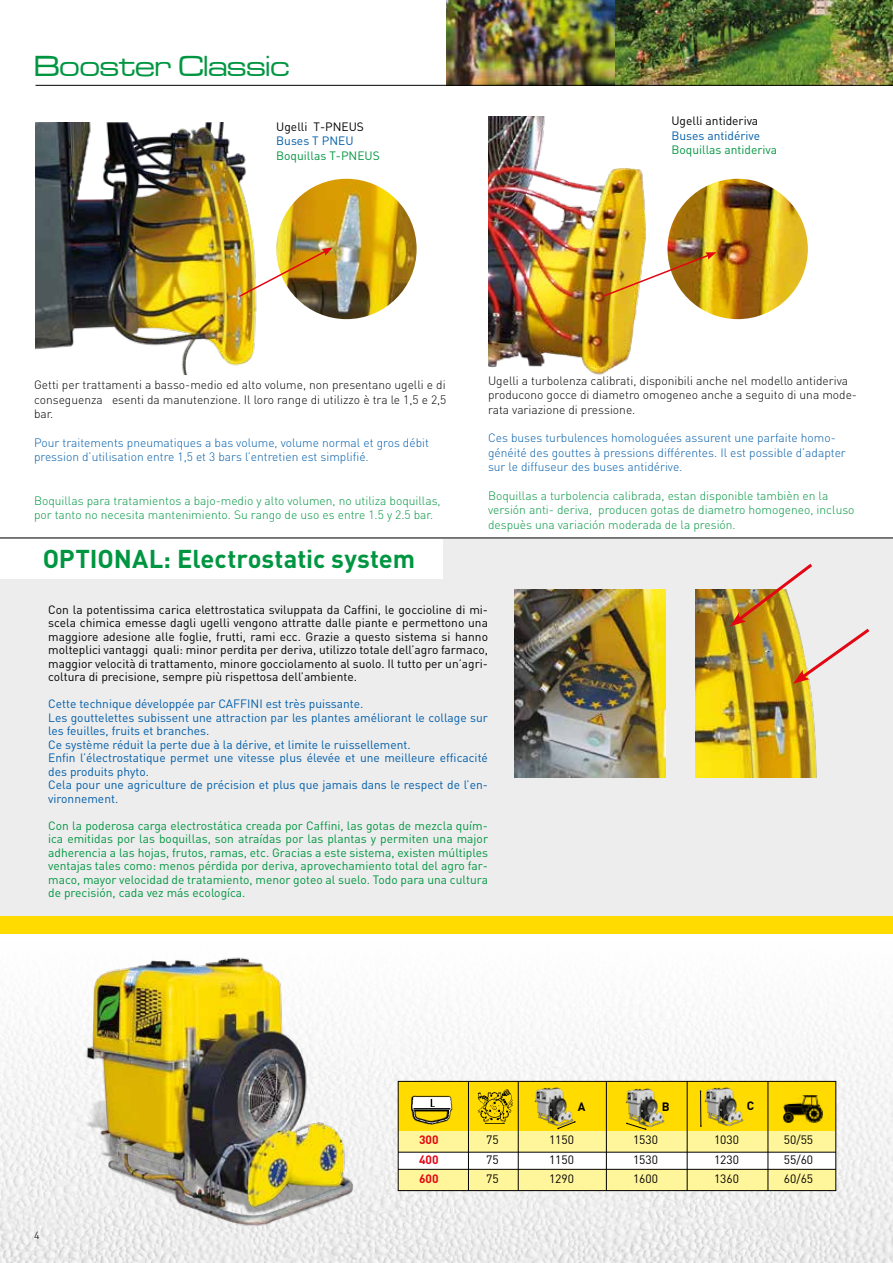
<style>
.page{position:relative;width:893px;height:1263px;background:#fff}
.page>*{position:absolute;margin:0;border:0;box-sizing:border-box;transform-origin:0 0}
.t1{font:500 expanded 30px "Microgramma Com";color:#009641}
.t2{font:700 25.5px "DIN";color:#009641}
.t3{font:12px/13.5px "DIN";color:#000;text-align:justify}
.t4{font:12px/13.5px "DIN";color:#009641;text-align:justify}
.t5{font:12px/13.5px "DIN";color:#005da9}
.t6{font:300 12px/14.4px "DIN";color:#009641}
.t7{font:300 12px/14.4px "DIN";color:#000;text-align:justify}
.t8{font:300 12px/14.4px "DIN";color:#005da9}
.t9{font:700 12px "DIN";color:#e30613}
.t10{font:700 12px "DIN";color:#000}
.t11{font:10.5px "DIN";color:#000}
</style>
<div class="page">
<img style="left:0;top:1002px;width:893px;height:261px">
<img style="left:446px;top:0;width:447px;height:85px">
<hr style="left:36px;top:85px;width:857px;height:1px;background:#000">
<img style="left:36px;top:123px;width:221px;height:252px">
<img style="left:488px;top:116px;width:254px;height:259px">
<img style="left:276px;top:179px;width:141px;height:140px;border-radius:70px">
<img style="left:667px;top:179px;width:141px;height:140px;border-radius:70px">
<div style="left:0;top:538px;width:893px;height:378px;background:#ededed"></div>
<div style="left:0;top:539px;width:442px;height:39px;background:#fff"></div>
<img style="left:515px;top:589px;width:150px;height:189px">
<img style="left:696px;top:589px;width:121px;height:189px">
<img style="left:730px;top:563px;width:140px;height:121px">
<img style="left:79px;top:957px;width:287px;height:278px">
<img style="left:237px;top:247px;width:96px;height:51px">
<img style="left:601px;top:252px;width:115px;height:46px">
<div style="left:398px;top:1081px;width:438px;height:109px;background:#fff"></div>
<div style="left:400px;top:1169px;width:434px;height:20px;background:#fff69b"></div>
<div style="left:398px;top:1081px;width:438px;height:50px;background:#ffdb00"></div>
<hr style="left:468px;top:1081px;width:1px;height:109px;background:#000">
<hr style="left:518px;top:1081px;width:1px;height:109px;background:#000">
<hr style="left:768px;top:1081px;width:1px;height:109px;background:#000">
<hr style="left:606px;top:1081px;width:1px;height:109px;background:#000">
<hr style="left:687px;top:1081px;width:1px;height:109px;background:#000">
<div style="left:398px;top:1081px;width:438px;height:110px;border:1px solid #000"></div>
<img style="left:477px;top:1089px;width:36px;height:32px">
<hr style="left:700px;top:1091px;width:1px;height:35px;background:#000">
<svg style="left:398px;top:1121px;width:438px;height:31px"></svg>
<img style="left:403px;top:1095px;width:62px;height:36px">
<img style="left:783px;top:1095px;width:39px;height:27px">
<img style="left:535px;top:1087px;width:40px;height:40px">
<img style="left:626px;top:1088px;width:40px;height:40px">
<img style="left:704px;top:1087px;width:40px;height:39px">
<div style="left:0;top:916px;width:893px;height:18px;background:#ffdb00"></div>
<hr style="left:0;top:538px;width:893px;height:1px;background:#000">
<h1 class="t1" style="left:34px;top:47px;width:257px">Booster Classic</h1>
<p class="t3" style="left:276px;top:120px;width:89px">Ugelli T-PNEUS</p>
<p class="t5" style="left:276px;top:135px;width:79px">Buses T PNEU</p>
<p class="t4" style="left:276px;top:149px;width:105px">Boquillas T-PNEUS</p>
<p class="t3" style="left:671px;top:114px;width:88px">Ugelli antideriva</p>
<p class="t5" style="left:671px;top:129px;width:90px">Buses antidérive</p>
<p class="t4" style="left:671px;top:143px;width:107px">Boquillas antideriva</p>
<p class="t7" style="left:34px;top:377px;width:414px">Getti per trattamenti a basso-medio ed alto volume, non presentano ugelli e di conseguenza esenti da manutenzione. Il loro range di utilizzo è tra le 1,5 e 2,5 bar.</p>
<p class="t8" style="left:34px;top:435px;width:397px">Pour traitements pneumatiques a bas volume, volume normal et gros débit pression d’utilisation entre 1,5 et 3 bars l’entretien est simplifié.</p>
<p class="t6" style="left:34px;top:493px;width:408px">Boquillas para tratamientos a bajo-medio y alto volumen, no utiliza boquillas, por tanto no necesita mantenimiento. Su rango de uso es entre 1.5 y 2.5 bar.</p>
<p class="t7" style="left:488px;top:373px;width:371px;text-align:left">Ugelli a turbolenza calibrati, disponibili anche nel modello antideriva producono gocce di diametro omogeneo anche a seguito di una mode&shy;rata variazione di pressione.</p>
<p class="t8" style="left:488px;top:430px;width:359px">Ces buses turbulences homologuées assurent une parfaite homo&shy;généité des gouttes à pressions différentes. Il est possible d’adapter sur le diffuseur des buses antidérive.</p>
<p class="t6" style="left:488px;top:488px;width:368px">Boquillas a turbolencia calibrada, estan disponible tambièn en la versión anti- deriva, producen gotas de diametro homogeneo, incluso despuès una variación moderada de la presión.</p>
<h2 class="t2" style="left:43px;top:541px;width:374px">OPTIONAL: Electrostatic system</h2>
<p class="t3" style="left:48px;top:603px;width:441px">Con la potentissima carica elettrostatica sviluppata da Caffini, le goccioline di mi&shy;scela chimica emesse dagli ugelli vengono attratte dalle piante e permettono una maggiore adesione alle foglie, frutti, rami ecc. Grazie a questo sistema si hanno molteplici vantaggi quali: minor perdita per deriva, utilizzo totale dell’agro farmaco, maggior velocità di trattamento, minore gocciolamento al suolo. Il tutto per un’agri&shy;coltura di precisione, sempre più rispettosa dell’ambiente.</p>
<p class="t5" style="left:48px;top:697px;width:441px">Cette technique développée par CAFFINI est très puissante.<br>Les gouttelettes subissent une attraction par les plantes améliorant le collage sur les feuilles, fruits et branches.<br>Ce système réduit la perte due à la dérive, et limite le ruissellement.<br>Enfin l’électrostatique permet une vitesse plus élevée et une meilleure efficacité des produits phyto.<br>Cela pour une agriculture de précision et plus que jamais dans le respect de l’en&shy;vironnement.</p>
<p class="t4" style="left:48px;top:819px;width:441px">Con la poderosa carga electrostática creada por Caffini, las gotas de mezcla quím&shy;ica emitidas por las boquillas, son atraídas por las plantas y permiten una major adherencia a las hojas, frutos, ramas, etc. Gracias a este sistema, existen múltiples ventajas tales como: menos pérdida por deriva, aprovechamiento total del agro far&shy;maco, mayor velocidad de tratamiento, menor goteo al suelo. Todo para una cultura de precisión, cada vez más ecologíca.</p>
<p class="t10" style="left:578px;top:1098px;width:9px">A</p>
<p class="t10" style="left:662px;top:1098px;width:9px">B</p>
<p class="t10" style="left:747px;top:1098px;width:9px">C</p>
<p class="t11" style="left:34px;top:1229px;width:7px">4</p>
<p class="t9" style="left:419px;top:1132px;width:21px">300</p>
<p class="t3" style="left:486px;top:1133px;width:14px">75</p>
<p class="t3" style="left:549px;top:1133px;width:27px">1150</p>
<p class="t3" style="left:633px;top:1133px;width:27px">1530</p>
<p class="t3" style="left:714px;top:1133px;width:27px">1030</p>
<p class="t3" style="left:784px;top:1133px;width:31px">50/55</p>
<p class="t9" style="left:419px;top:1151px;width:21px">400</p>
<p class="t3" style="left:486px;top:1153px;width:14px">75</p>
<p class="t3" style="left:549px;top:1153px;width:27px">1150</p>
<p class="t3" style="left:633px;top:1153px;width:27px">1530</p>
<p class="t3" style="left:714px;top:1153px;width:27px">1230</p>
<p class="t3" style="left:784px;top:1153px;width:31px">55/60</p>
<p class="t9" style="left:419px;top:1171px;width:21px">600</p>
<p class="t3" style="left:486px;top:1172px;width:14px">75</p>
<p class="t3" style="left:549px;top:1172px;width:27px">1290</p>
<p class="t3" style="left:633px;top:1172px;width:27px">1600</p>
<p class="t3" style="left:714px;top:1172px;width:27px">1360</p>
<p class="t3" style="left:784px;top:1172px;width:31px">60/65</p>
</div>
